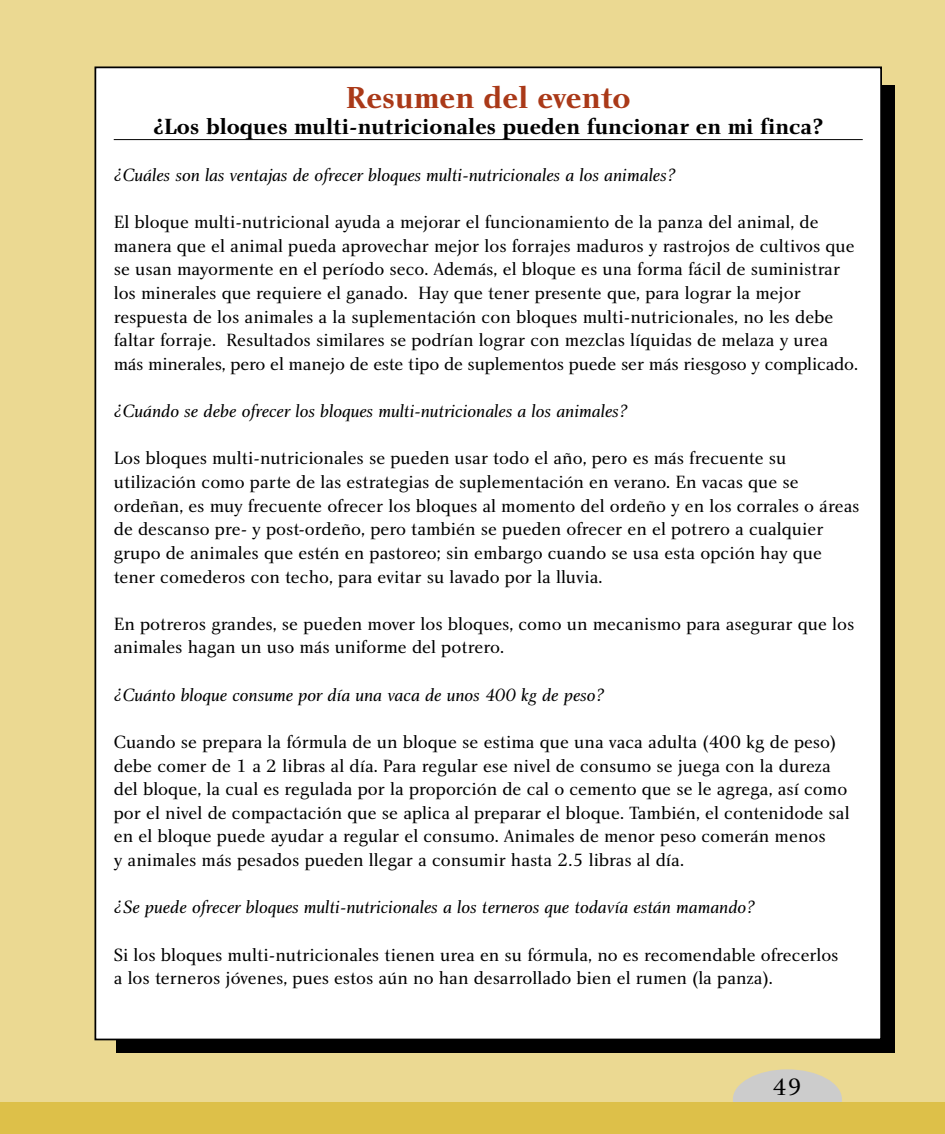
<style>
.page{position:relative;width:945px;height:1134px;background:#ebd992}
.page>*{position:absolute;margin:0;border:0;box-sizing:border-box;transform-origin:0 0}
.t1{font:31.5px "Charlotte Bold Plain";color:#aa3918}
.t2{font:24.5px "Charlotte Book Plain";color:#000}
.t3{font:22.75px "Charlotte Bold Plain";color:#000}
.t4{font:18.38px/23.6px "Charlotte Book Plain";color:#000}
.t5{font:18.38px "Charlotte Book Italic Plain";color:#000}
</style>
<div class="page">
<div style="left:116px;top:85px;width:779px;height:968px;background:#000"></div>
<div style="left:95px;top:67px;width:786px;height:972px;background:#fff"></div>
<hr style="left:114px;top:139px;width:749px;height:1px;background:#000">
<div style="left:733px;top:1069px;width:109px;height:60px;background:#ccc;border-radius:50%"></div>
<div style="left:0;top:1102px;width:945px;height:32px;background:#ddc049"></div>
<h1 class="t1" style="left:346px;top:86px;width:286px">Resumen del evento</h1>
<p class="t3" style="left:153px;top:118px;width:671px">¿Los bloques multi-nutricionales pueden funcionar en mi finca?</p>
<p class="t5" style="left:114px;top:168px;width:563px">¿Cuáles son las ventajas de ofrecer bloques multi-nutricionales a los animales?</p>
<p class="t4" style="left:114px;top:212px;width:746px">El bloque multi-nutricional ayuda a mejorar el funcionamiento de la panza del animal, de manera que el animal pueda aprovechar mejor los forrajes maduros y rastrojos de cultivos que se usan mayormente en el período seco. Además, el bloque es una forma fácil de suministrar los minerales que requiere el ganado. Hay que tener presente que, para lograr la mejor respuesta de los animales a la suplementación con bloques multi-nutricionales, no les debe faltar forraje. Resultados similares se podrían lograr con mezclas líquidas de melaza y urea más minerales, pero el manejo de este tipo de suplementos puede ser más riesgoso y complicado.</p>
<p class="t5" style="left:114px;top:404px;width:516px">¿Cuándo se debe ofrecer los bloques multi-nutricionales a los animales?</p>
<p class="t4" style="left:114px;top:448px;width:747px">Los bloques multi-nutricionales se pueden usar todo el año, pero es más frecuente su utilización como parte de las estrategias de suplementación en verano. En vacas que se ordeñan, es muy frecuente ofrecer los bloques al momento del ordeño y en los corrales o áreas de descanso pre- y post-ordeño, pero también se pueden ofrecer en el potrero a cualquier grupo de animales que estén en pastoreo; sin embargo cuando se usa esta opción hay que tener comederos con techo, para evitar su lavado por la lluvia.</p>
<p class="t4" style="left:114px;top:614px;width:742px">En potreros grandes, se pueden mover los bloques, como un mecanismo para asegurar que los animales hagan un uso más uniforme del potrero.</p>
<p class="t5" style="left:114px;top:688px;width:492px">¿Cuánto bloque consume por día una vaca de unos 400 kg de peso?</p>
<p class="t4" style="left:114px;top:732px;width:737px">Cuando se prepara la fórmula de un bloque se estima que una vaca adulta (400 kg de peso) debe comer de 1 a 2 libras al día. Para regular ese nivel de consumo se juega con la dureza del bloque, la cual es regulada por la proporción de cal o cemento que se le agrega, así como por el nivel de compactación que se aplica al preparar el bloque. También, el contenidode sal en el bloque puede ayudar a regular el consumo. Animales de menor peso comerán menos<br>y animales más pesados pueden llegar a consumir hasta 2.5 libras al día.</p>
<p class="t5" style="left:114px;top:900px;width:643px">¿Se puede ofrecer bloques multi-nutricionales a los terneros que todavía están mamando?</p>
<p class="t4" style="left:114px;top:944px;width:726px">Si los bloques multi-nutricionales tienen urea en su fórmula, no es recomendable ofrecerlos a los terneros jóvenes, pues estos aún no han desarrollado bien el rumen (la panza).</p>
<h2 class="t2" style="left:773px;top:1078px;width:31px">49</h2>
</div>
